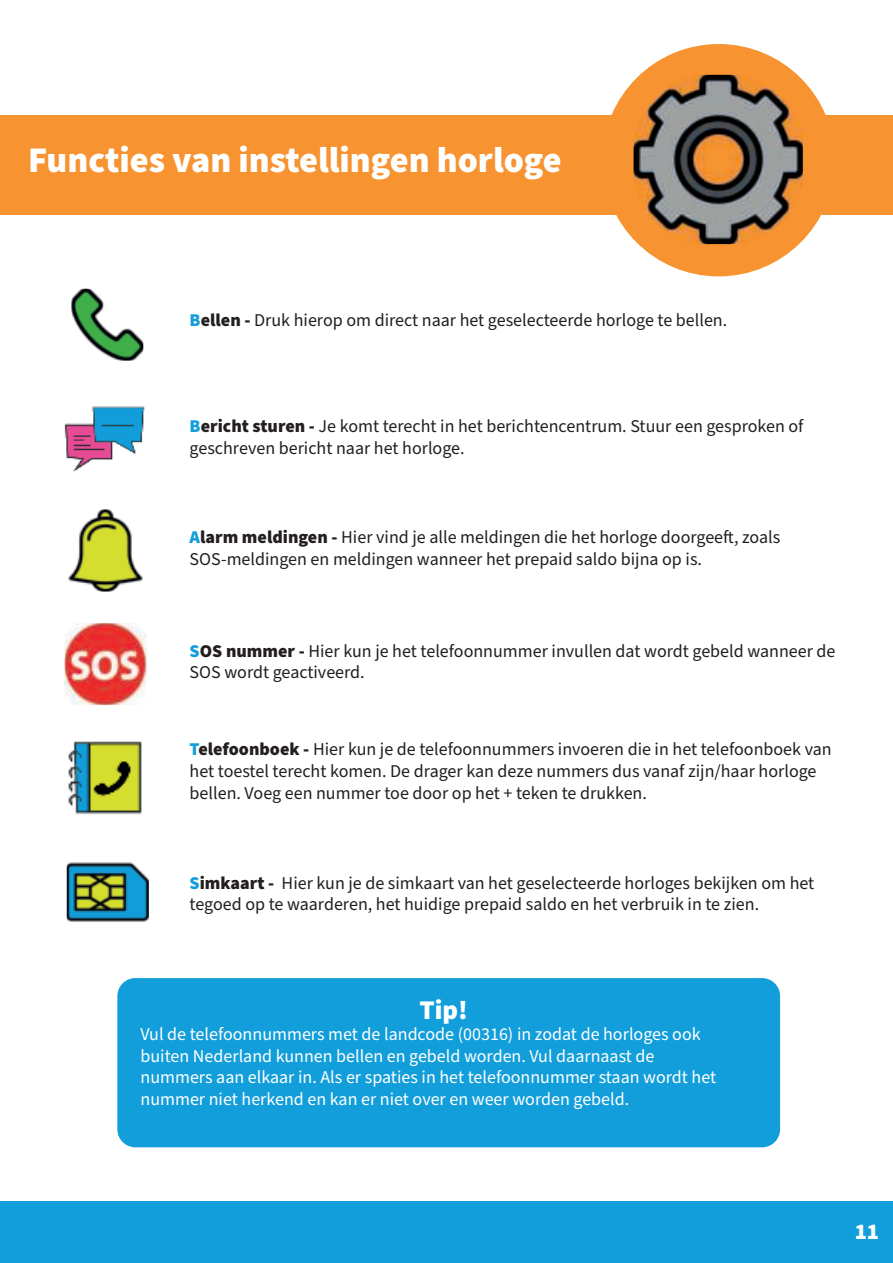
<style>
.page{position:relative;width:893px;height:1263px;background:#fff}
.page>*{position:absolute;margin:0;border:0;box-sizing:border-box;transform-origin:0 0}
.t1{font:900 36px "Source Sans Pro";color:#fff}
.t2{font:900 27px "Source Sans Pro";color:#fff}
.t3{font:900 22.5px "Source Sans Pro";color:#fff}
.t4{font:18px/21.6px "Source Sans Pro";color:#231f20}
.t5{font:18px/21.6px "Source Sans Pro";color:#fff}
.s1{font-weight:900;color:#119eda}
.s2{font-weight:900}
</style>
<div class="page">
<div style="left:0;top:115px;width:893px;height:100px;background:#f79330"></div>
<svg style="left:602px;top:44px;width:233px;height:232px;fill:#f79330"></svg>
<img style="left:634px;top:75px;width:123px;height:169px">
<img style="left:71px;top:289px;width:72px;height:72px">
<img style="left:64px;top:406px;width:81px;height:66px">
<img style="left:65px;top:623px;width:82px;height:82px">
<img style="left:68px;top:741px;width:74px;height:73px">
<div style="left:0;top:1201px;width:893px;height:62px;background:#119eda"></div>
<img style="left:67px;top:862px;width:82px;height:60px">
<div style="left:117px;top:978px;width:663px;height:169px;background:#119eda;border-radius:18px"></div>
<h1 class="t1" style="left:28px;top:145px;width:535px">Functies van instellingen horloge</h1>
<p class="t4" style="left:190px;top:310px;width:539px"><span class="s1">B</span><span class="s2">ellen -</span> Druk hierop om direct naar het geselecteerde horloge te bellen.</p>
<p class="t4" style="left:190px;top:416px;width:615px"><span class="s1">B</span><span class="s2">ericht sturen -</span> Je komt terecht in het berichtencentrum. Stuur een gesproken of geschreven bericht naar het horloge.</p>
<p class="t4" style="left:190px;top:527px;width:592px"><span class="s1">A</span><span class="s2">larm meldingen -</span> Hier vind je alle meldingen die het horloge doorgeeft, zoals<br>SOS-meldingen en meldingen wanneer het prepaid saldo bijna op is.</p>
<p class="t4" style="left:190px;top:641px;width:647px"><span class="s1">S</span><span class="s2">OS nummer -</span> Hier kun je het telefoonnummer invullen dat wordt gebeld wanneer de<br>SOS wordt geactiveerd.</p>
<p class="t4" style="left:190px;top:739px;width:643px"><span class="s1">T</span><span class="s2">elefoonboek -</span> Hier kun je de telefoonnummers invoeren die in het telefoonboek van het toestel terecht komen. De drager kan deze nummers dus vanaf zijn/haar horloge bellen. Voeg een nummer toe door op het + teken te drukken.</p>
<p class="t4" style="left:190px;top:873px;width:626px"><span class="s1">S</span><span class="s2">imkaart -</span> Hier kun je de simkaart van het geselecteerde horloges bekijken om het tegoed op te waarderen, het huidige prepaid saldo en het verbruik in te zien.</p>
<h2 class="t2" style="left:419px;top:999px;width:50px">Tip!</h2>
<p class="t5" style="left:141px;top:1024px;width:577px">Vul de telefoonnummers met de landcode (00316) in zodat de horloges ook buiten Nederland kunnen bellen en gebeld worden. Vul daarnaast de nummers aan elkaar in. Als er spaties in het telefoonnummer staan wordt het nummer niet herkend en kan er niet over en weer worden gebeld.</p>
<p class="t3" style="left:855px;top:1223px;width:26px">11</p>
</div>
